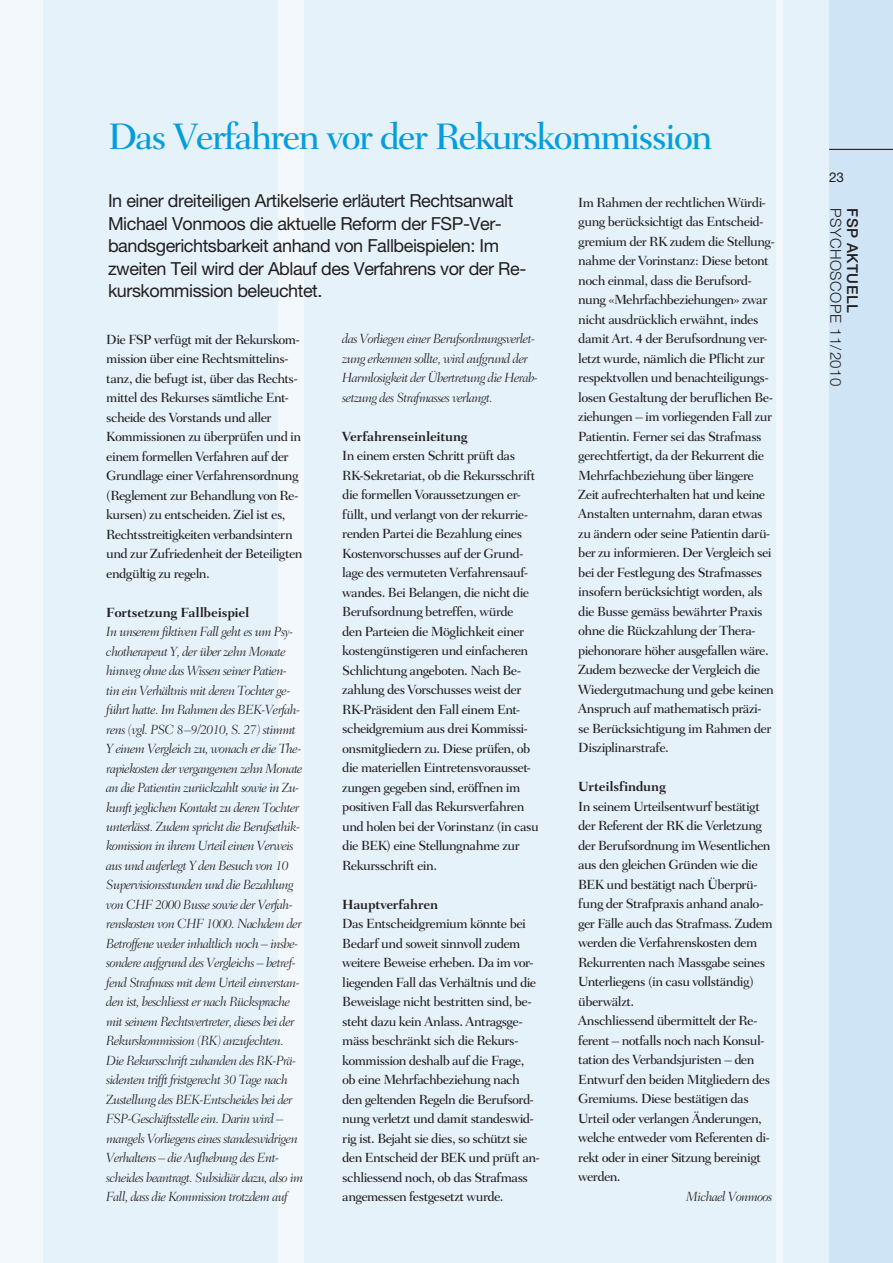
<style>
.page{position:relative;width:893px;height:1263px;background:#fff}
.page>*{position:absolute;margin:0;border:0;box-sizing:border-box;transform-origin:0 0}
.t1{font:500 37.5px "Fairfield LH";letter-spacing:-.05em;color:#069ddc}
.t2{font:18px/22.5px "Helvetica Neue LT Std";letter-spacing:-.025em;color:#231f20}
.t3{font:300 15px "Helvetica Neue LT Std";letter-spacing:.03em;color:#231f20}
.t4{font:500 15px "Helvetica Neue LT Std";letter-spacing:.03em;color:#231f20}
.t5{font:500 13.5px/19.5px "Fairfield LH";letter-spacing:-.045em;color:#231f20}
.t6{font:italic 300 13.5px/19.5px "Fairfield LH";letter-spacing:-.05em;color:#231f20}
.t7{font:700 13.5px "Fairfield LH";letter-spacing:-.015em;color:#231f20}
.t8{font:13.5px "Helvetica Neue LT Std";color:#231f20}
</style>
<div class="page">
<div style="left:43px;top:0;width:850px;height:1263px;background:#e6f2fa"></div>
<div style="left:829px;top:0;width:64px;height:1263px;background:#cfe5f6"></div>
<div style="left:279px;top:0;width:25px;height:1263px;background:#f2f8fc"></div>
<div style="left:776px;top:0;width:6px;height:1263px;background:#f2f8fc"></div>
<div style="left:0;top:0;width:43px;height:1263px;background:#f2f8fc"></div>
<hr style="left:829px;top:149px;width:64px;height:1px;background:#231f20">
<h1 class="t1" style="left:108px;top:115px;width:606px">Das Verfahren vor der Rekurskommission</h1>
<p class="t2" style="left:108px;top:189px;width:420px">In einer dreiteiligen Artikelserie erläutert Rechtsanwalt Michael Vonmoos die aktuelle Reform der FSP-Ver&shy;bandsgerichtsbarkeit anhand von Fallbeispielen: Im zweiten Teil wird der Ablauf des Verfahrens vor der Re&shy;kurskommission beleuchtet.</p>
<p class="t5" style="left:106px;top:329px;width:198px">Die FSP verfügt mit der Rekurskom&shy;mission über eine Rechtsmittelins&shy;tanz, die befugt ist, über das Rechts&shy;mittel des Rekurses sämtliche Ent&shy;scheide des Vorstands und aller Kommissionen zu überprüfen und in einem formellen Verfahren auf der Grundlage einer Verfahrensordnung (Reglement zur Behandlung von Re&shy;kursen) zu entscheiden. Ziel ist es, Rechtsstreitigkeiten verbandsintern und zur Zufriedenheit der Beteiligten endgültig zu regeln.</p>
<p class="t7" style="left:106px;top:604px;width:144px">Fortsetzung Fallbeispiel</p>
<p class="t6" style="left:106px;top:622px;width:199px">In unserem fiktiven Fall geht es um Psy&shy;chotherapeut Y, der über zehn Monate hinweg ohne das Wissen seiner Patien&shy;tin ein Verhältnis mit deren Tochter ge&shy;führt hatte. Im Rahmen des BEK-Verfah&shy;rens (vgl. PSC 8–9/2010, S. 27) stimmt Y einem Vergleich zu, wonach er die The&shy;rapiekosten der vergangenen zehn Monate an die Patientin zurückzahlt sowie in Zu&shy;kunft jeglichen Kontakt zu deren Tochter unterlässt. Zudem spricht die Berufsethik&shy;komission in ihrem Urteil einen Verweis aus und auferlegt Y den Besuch von 10<br>Supervisionsstunden und die Bezahlung von CHF 2000 Busse sowie der Verfah&shy;renskosten von CHF 1000. Nachdem der Betroffene weder inhaltlich noch – insbe&shy;sondere aufgrund des Vergleichs – betref&shy;fend Strafmass mit dem Urteil einverstan&shy;den ist, beschliesst er nach Rücksprache mit seinem Rechtsvertreter, dieses bei der Rekurskommission (RK) anzufechten.<br>Die Rekursschrift zuhanden des RK-Prä&shy;sidenten trifft fristgerecht 30 Tage nach Zustellung des BEK-Entscheides bei der FSP-Geschäftsstelle ein. Darin wird – mangels Vorliegens eines standeswidrigen Verhaltens – die Aufhebung des Ent&shy;scheides beantragt. Subsidiär dazu, also im Fall, dass die Kommission trotzdem auf</p>
<p class="t6" style="left:342px;top:329px;width:197px">das Vorliegen einer Berufsordnungsverlet&shy;zung erkennen sollte, wird aufgrund der Harmlosigkeit der Übertretung die Herab&shy;setzung des Strafmasses verlangt.</p>
<p class="t7" style="left:342px;top:428px;width:127px">Verfahrenseinleitung</p>
<p class="t5" style="left:342px;top:446px;width:198px">In einem ersten Schritt prüft das RK-Sekretariat, ob die Rekursschrift die formellen Voraussetzungen er&shy;füllt, und verlangt von der rekurrie&shy;renden Partei die Bezahlung eines Kostenvorschusses auf der Grund&shy;lage des vermuteten Verfahrensauf&shy;wandes. Bei Belangen, die nicht die Berufsordnung betreffen, würde<br>den Parteien die Möglichkeit einer kostengünstigeren und einfacheren Schlichtung angeboten. Nach Be&shy;zahlung des Vorschusses weist der RK-Präsident den Fall einem Ent&shy;scheidgremium aus drei Kommissi&shy;onsmitgliedern zu. Diese prüfen, ob die materiellen Eintretensvorausset&shy;zungen gegeben sind, eröffnen im positiven Fall das Rekursverfahren und holen bei der Vorinstanz (in casu die BEK) eine Stellungnahme zur Rekursschrift ein.</p>
<p class="t7" style="left:342px;top:896px;width:97px">Hauptverfahren</p>
<p class="t5" style="left:342px;top:914px;width:199px">Das Entscheidgremium könnte bei Bedarf und soweit sinnvoll zudem weitere Beweise erheben. Da im vor&shy;liegenden Fall das Verhältnis und die Beweislage nicht bestritten sind, be&shy;steht dazu kein Anlass. Antragsge&shy;mäss beschränkt sich die Rekurs&shy;kommission deshalb auf die Frage, ob eine Mehrfachbeziehung nach den geltenden Regeln die Berufsord&shy;nung verletzt und damit standeswid&shy;rig ist. Bejaht sie dies, so schützt sie den Entscheid der BEK und prüft an&shy;schliessend noch, ob das Strafmass angemessen festgesetzt wurde.</p>
<p class="t5" style="left:578px;top:192px;width:198px">Im Rahmen der rechtlichen Würdi&shy;gung berücksichtigt das Entscheid&shy;gremium der RK zudem die Stellung&shy;nahme der Vorinstanz: Diese betont noch einmal, dass die Berufsord&shy;nung «Mehrfachbeziehungen» zwar nicht ausdrücklich erwähnt, indes damit Art. 4 der Berufsordnung ver&shy;letzt wurde, nämlich die Pflicht zur respektvollen und benachteiligungs&shy;losen Gestaltung der beruflichen Be&shy;ziehungen – im vorliegenden Fall zur Patientin. Ferner sei das Strafmass gerechtfertigt, da der Rekurrent die Mehrfachbeziehung über längere Zeit aufrechterhalten hat und keine Anstalten unternahm, daran etwas zu ändern oder seine Patientin darü&shy;ber zu informieren. Der Vergleich sei bei der Festlegung des Strafmasses insofern berücksichtigt worden, als die Busse gemäss bewährter Praxis ohne die Rückzahlung der Thera&shy;piehonorare höher ausgefallen wäre.<br>Zudem bezwecke der Vergleich die Wiedergutmachung und gebe keinen Anspruch auf mathematisch präzi&shy;se Berücksichtigung im Rahmen der Disziplinarstrafe.</p>
<p class="t7" style="left:578px;top:779px;width:89px">Urteilsfindung</p>
<p class="t5" style="left:578px;top:797px;width:196px">In seinem Urteilsentwurf bestätigt der Referent der RK die Verletzung der Berufsordnung im Wesentlichen aus den gleichen Gründen wie die<br>BEK und bestätigt nach Überprü&shy;fung der Strafpraxis anhand analo&shy;ger Fälle auch das Strafmass. Zudem werden die Verfahrenskosten dem<br>Rekurrenten nach Massgabe seines<br>Unterliegens (in casu vollständig) überwälzt.<br>Anschliessend übermittelt der Re&shy;ferent – notfalls noch nach Konsul&shy;tation des Verbandsjuristen – den<br>Entwurf den beiden Mitgliedern des<br>Gremiums. Diese bestätigen das<br>Urteil oder verlangen Änderungen, welche entweder vom Referenten di&shy;rekt oder in einer Sitzung bereinigt werden.</p>
<p class="t6" style="left:686px;top:1187px;width:88px">Michael Vonmoos</p>
<p class="t8" style="left:829px;top:169px;width:16px">23</p>
<p class="t3" style="left:845px;top:208px;width:179px;rotate:90deg">PSYCHOSCOPE 11/2010</p>
<p class="t4" style="left:861px;top:208px;width:105px;rotate:90deg">FSP AKTUELL</p>
</div>
